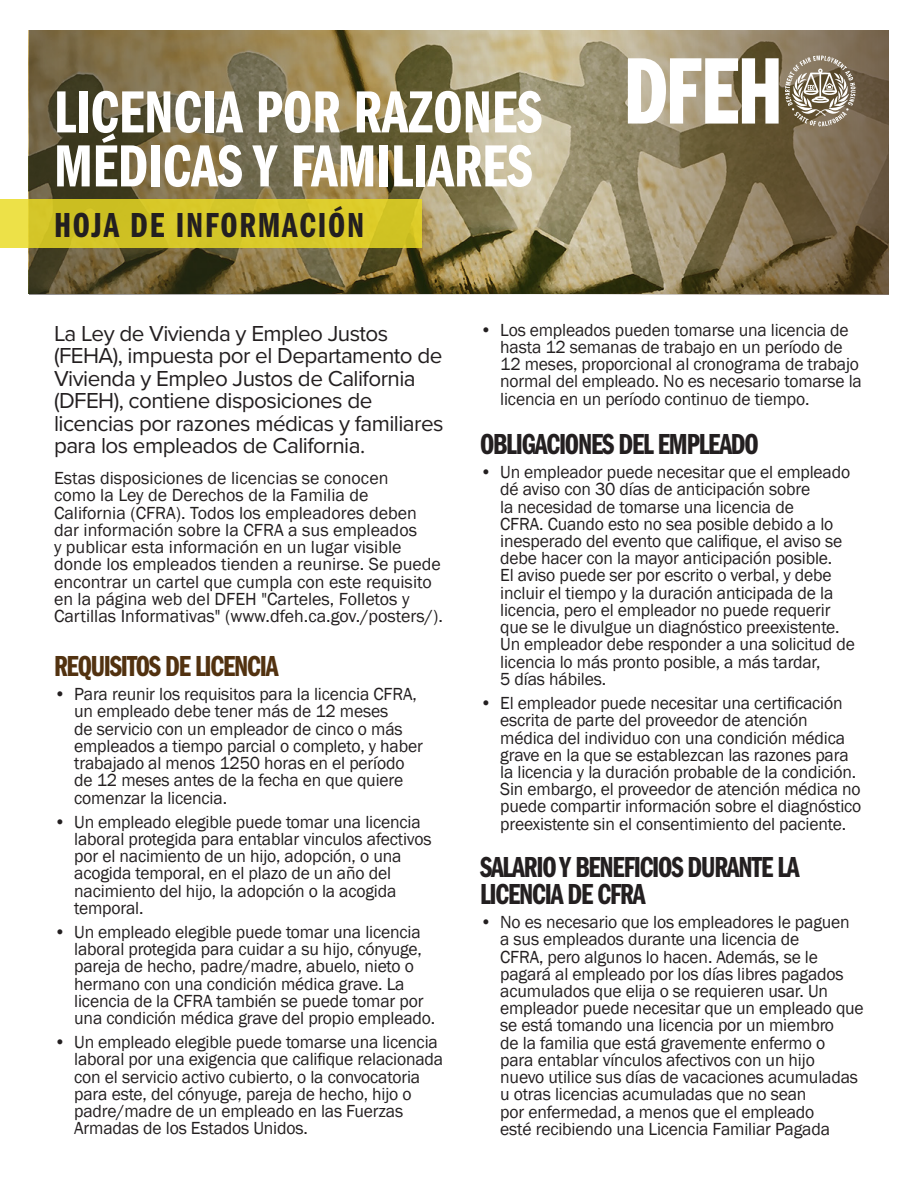
<style>
.page{position:relative;width:918px;height:1188px;background:#fff}
.page>*{position:absolute;margin:0;border:0;box-sizing:border-box;transform-origin:0 0}
.t1{font:61.5px/54px "Franklin Gothic LT Pro Dm Cm";color:#fff}
.t2{font:36px "Franklin Gothic LT Pro Dm Cm";letter-spacing:.05em;color:#231f20}
.t3{font:30px/27px "Franklin Gothic LT Pro Dm Cm";letter-spacing:-.04em;color:#231f20}
.t4{font:30px "Franklin Gothic LT Pro Dm Cm";letter-spacing:-.04em;color:#523210}
.t5{font:22.5px/22.5px "Proxima Nova";letter-spacing:-.025em;color:#231f20}
.t6{font:18px/17.2px "Franklin Gothic";letter-spacing:-.01em;color:#231f20}
</style>
<div class="page">
<svg style="left:606px;top:30px;width:283px;height:265px;background:#827455"></svg>
<svg style="left:29px;top:30px;width:577px;height:265px;background:#837751"></svg>
<svg style="left:0;top:199px;width:422px;height:49px;background:#d6c829"></svg>
<svg style="left:785px;top:56px;width:71px;height:70px;background:#988c79"></svg>
<svg style="left:628px;top:58px;width:151px;height:66px"></svg>
<h1 class="t1" style="left:54px;top:86px;width:490px">LICENCIA POR RAZONES<br>MÉDICAS Y FAMILIARES</h1>
<p class="t2" style="left:54px;top:206px;width:312px">HOJA DE INFORMACIÓN</p>
<p class="t5" style="left:54px;top:321px;width:391px">La Ley de Vivienda y Empleo Justos (FEHA), impuesta por el Departamento de Vivienda y Empleo Justos de California (DFEH), contiene disposiciones de licencias por razones médicas y familiares para los empleados de California.</p>
<p class="t6" style="left:54px;top:470px;width:390px">Estas disposiciones de licencias se conocen<br>como la Ley de Derechos de la Familia de California (CFRA). Todos los empleadores deben dar información sobre la CFRA a sus empleados<br>y publicar esta información en un lugar visible donde los empleados tienden a reunirse. Se puede encontrar un cartel que cumpla con este requisito en la página web del DFEH "Carteles, Folletos y Cartillas Informativas" (www.dfeh.ca.gov./posters/).</p>
<h2 class="t4" style="left:54px;top:650px;width:226px">REQUISITOS DE LICENCIA</h2>
<p class="t6" style="left:74px;top:686px;width:350px;text-indent:-20px">• Para reunir los requisitos para la licencia CFRA, un empleado debe tener más de 12 meses<br>de servicio con un empleador de cinco o más empleados a tiempo parcial o completo, y haber trabajado al menos 1250 horas en el período de 12 meses antes de la fecha en que quiere comenzar la licencia.</p>
<p class="t6" style="left:74px;top:813px;width:359px;text-indent:-20px">• Un empleado elegible puede tomar una licencia laboral protegida para entablar vinculos afectivos por el nacimiento de un hijo, adopción, o una acogida temporal, en el plazo de un año del nacimiento del hijo, la adopción o la acogida temporal.</p>
<p class="t6" style="left:74px;top:924px;width:363px;text-indent:-20px">• Un empleado elegible puede tomar una licencia laboral protegida para cuidar a su hijo, cónyuge, pareja de hecho, padre/madre, abuelo, nieto o hermano con una condición médica grave. La licencia de la CFRA también se puede tomar por una condición médica grave del propio empleado.</p>
<p class="t6" style="left:74px;top:1034px;width:371px;text-indent:-20px">• Un empleado elegible puede tomarse una licencia laboral por una exigencia que califique relacionada con el servicio activo cubierto, o la convocatoria para este, del cónyuge, pareja de hecho, hijo o padre/madre de un empleado en las Fuerzas Armadas de los Estados Unidos.</p>
<p class="t6" style="left:500px;top:321px;width:363px;text-indent:-20px">• Los empleados pueden tomarse una licencia de hasta 12 semanas de trabajo en un período de 12 meses, proporcional al cronograma de trabajo normal del empleado. No es necesario tomarse la licencia en un período continuo de tiempo.</p>
<h2 class="t3" style="left:480px;top:431px;width:280px">OBLIGACIONES DEL EMPLEADO</h2>
<p class="t6" style="left:500px;top:464px;width:356px;text-indent:-20px">• Un empleador puede necesitar que el empleado dé aviso con 30 días de anticipación sobre<br>la necesidad de tomarse una licencia de<br>CFRA. Cuando esto no sea posible debido a lo inesperado del evento que califique, el aviso se debe hacer con la mayor anticipación posible.<br>El aviso puede ser por escrito o verbal, y debe incluir el tiempo y la duración anticipada de la licencia, pero el empleador no puede requerir que se le divulgue un diagnóstico preexistente.<br>Un empleador debe responder a una solicitud de licencia lo más pronto posible, a más tardar,<br>5 días hábiles.</p>
<p class="t6" style="left:500px;top:695px;width:363px;text-indent:-20px">• El empleador puede necesitar una certificación escrita de parte del proveedor de atención médica del individuo con una condición médica grave en la que se establezcan las razones para la licencia y la duración probable de la condición.<br>Sin embargo, el proveedor de atención médica no puede compartir información sobre el diagnóstico preexistente sin el consentimiento del paciente.</p>
<h2 class="t3" style="left:480px;top:854px;width:321px">SALARIO Y BENEFICIOS DURANTE LA<br>LICENCIA DE CFRA</h2>
<p class="t6" style="left:500px;top:914px;width:365px;text-indent:-20px">• No es necesario que los empleadores le paguen<br>a sus empleados durante una licencia de<br>CFRA, pero algunos lo hacen. Además, se le pagará al empleado por los días libres pagados acumulados que elija o se requieren usar. Un empleador puede necesitar que un empleado que se está tomando una licencia por un miembro<br>de la familia que está gravemente enfermo o<br>para entablar vínculos afectivos con un hijo<br>nuevo utilice sus días de vacaciones acumuladas u otras licencias acumuladas que no sean<br>por enfermedad, a menos que el empleado<br>esté recibiendo una Licencia Familiar Pagada</p>
</div>
